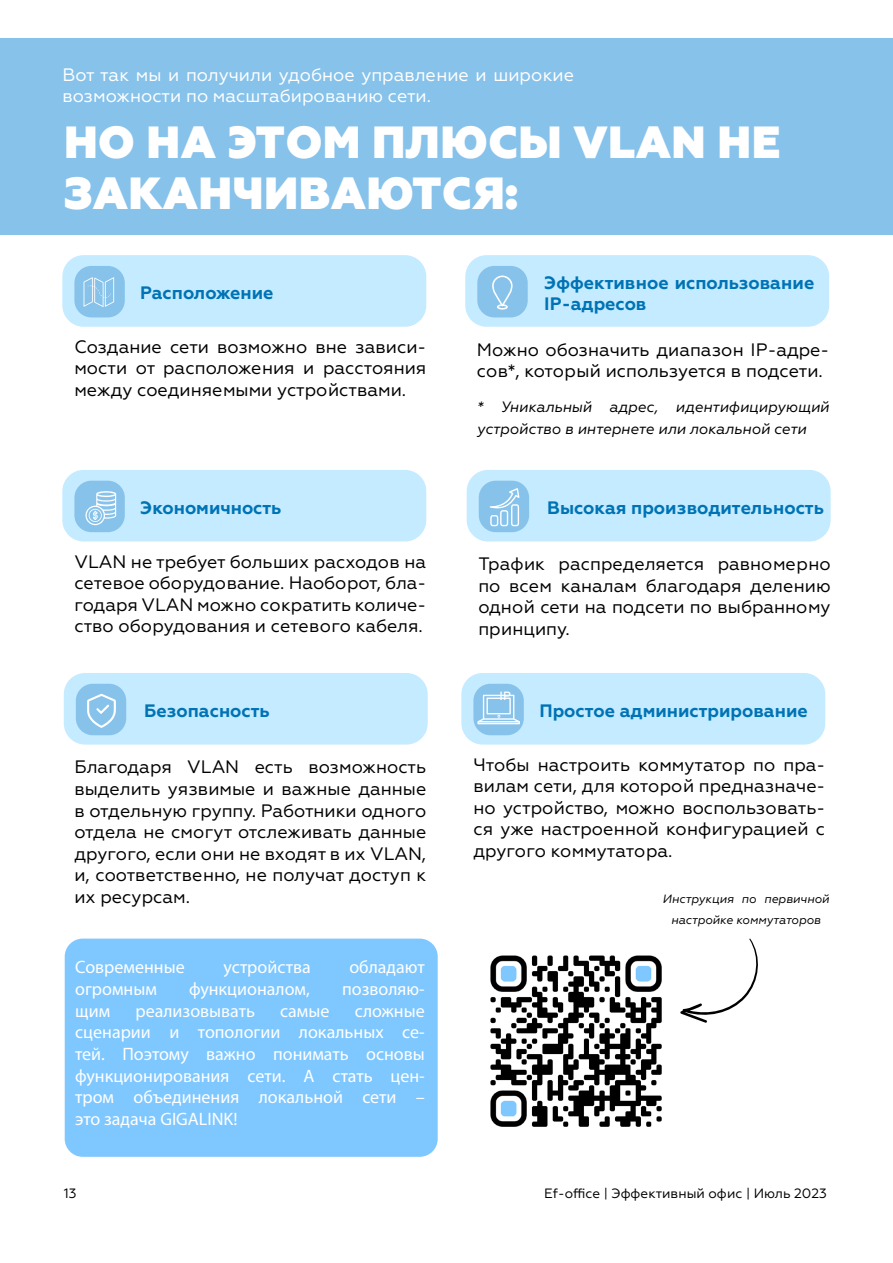
<style>
.page{position:relative;width:893px;height:1263px;background:#fff}
.page>*{position:absolute;margin:0;border:0;box-sizing:border-box;transform-origin:0 0}
.t1{font:800 45px/51px "Geometria";letter-spacing:.01em;color:#fff}
.t2{font:18px/21.6px "Geometria";color:#000;text-align:justify}
.t3{font:18px/21.6px "Myriad Pro";color:#fff;text-align:justify}
.t4{font:700 18px/21px "Geometria";color:#0073b5}
.t5{font:18px/21.6px "Geometria";color:#fff}
.t6{font:italic 15px/21.6px "Geometria";color:#000}
.t7{font:13.5px "Geometria";color:#000}
.t8{font:italic 12px/21.6px "Geometria";color:#000;text-align:center}
.t9{font:500 12px "Geometria";color:#fff}
</style>
<div class="page">
<div style="left:65px;top:938px;width:373px;height:219px;background:#7fc7ff;border-radius:18px"></div>
<div style="left:0;top:38px;width:893px;height:197px;background:#87c2eb"></div>
<div style="left:64px;top:673px;width:364px;height:71px;background:#c4ebff;border-radius:21px"></div>
<div style="left:76px;top:684px;width:50px;height:51px;background:#87c2eb;border-radius:17px"></div>
<svg style="left:87px;top:694px;width:29px;height:34px"></svg>
<div style="left:62px;top:255px;width:364px;height:72px;background:#c4ebff;border-radius:21px"></div>
<div style="left:74px;top:266px;width:51px;height:51px;background:#87c2eb;border-radius:17px"></div>
<div style="left:62px;top:470px;width:364px;height:71px;background:#c4ebff;border-radius:21px"></div>
<div style="left:74px;top:481px;width:51px;height:51px;background:#87c2eb;border-radius:17px"></div>
<svg style="left:85px;top:491px;width:31px;height:34px"></svg>
<div style="left:465px;top:255px;width:364px;height:72px;background:#c4ebff;border-radius:21px"></div>
<div style="left:477px;top:266px;width:51px;height:51px;background:#87c2eb;border-radius:17px"></div>
<svg style="left:492px;top:276px;width:21px;height:34px"></svg>
<div style="left:467px;top:470px;width:364px;height:71px;background:#c4ebff;border-radius:21px"></div>
<div style="left:479px;top:481px;width:50px;height:51px;background:#87c2eb;border-radius:17px"></div>
<svg style="left:490px;top:488px;width:29px;height:38px"></svg>
<div style="left:461px;top:673px;width:364px;height:71px;background:#c4ebff;border-radius:21px"></div>
<div style="left:473px;top:684px;width:51px;height:51px;background:#87c2eb;border-radius:17px"></div>
<svg style="left:477px;top:695px;width:43px;height:29px"></svg>
<img style="left:490px;top:955px;width:172px;height:172px">
<svg style="left:84px;top:277px;width:30px;height:30px"></svg>
<svg style="left:680px;top:938px;width:78px;height:85px"></svg>
<p class="t5" style="left:62px;top:64px;width:513px">Вот так мы и получили удобное управление и широкие возможности по масштабированию сети.</p>
<p class="t1" style="left:64px;top:118px;width:718px">НО НА ЭТОМ ПЛЮСЫ VLAN НЕ<br>ЗАКАНЧИВАЮТСЯ:</p>
<p class="t4" style="left:140px;top:282px;width:135px">Расположение</p>
<p class="t2" style="left:74px;top:336px;width:353px">Создание сети возможно вне зависи&shy;мости от расположения и расстояния между соединяемыми устройствами.</p>
<p class="t4" style="left:140px;top:497px;width:143px">Экономичность</p>
<p class="t2" style="left:74px;top:550px;width:353px">VLAN не требует больших расходов на сетевое оборудование. Наоборот, бла&shy;годаря VLAN можно сократить количе&shy;ство оборудования и сетевого кабеля.</p>
<p class="t4" style="left:144px;top:700px;width:127px">Безопасность</p>
<p class="t2" style="left:74px;top:756px;width:353px">Благодаря VLAN есть возможность выделить уязвимые и важные данные в отдельную группу. Работники одного отдела не смогут отслеживать данные другого, если они не входят в их VLAN, и, соответственно, не получат доступ к их ресурсам.</p>
<p class="t3" style="left:75px;top:956px;width:111px">Современные</p>
<p class="t3" style="left:223px;top:956px;width:89px">устройства</p>
<p class="t3" style="left:349px;top:956px;width:77px">обладают</p>
<p class="t3" style="left:75px;top:978px;width:83px">огромным</p>
<p class="t3" style="left:189px;top:978px;width:122px">функционалом,</p>
<p class="t3" style="left:342px;top:978px;width:84px">позволяю-</p>
<p class="t3" style="left:75px;top:999px;width:36px">щим</p>
<p class="t3" style="left:135px;top:999px;width:121px">реализовывать</p>
<p class="t3" style="left:280px;top:999px;width:51px">самые</p>
<p class="t3" style="left:75px;top:999px;width:351px;text-indent:279px">сложные сценарии и топологии локальных се&shy;тей. Поэтому важно понимать основы функционирования сети. А стать цен&shy;тром объединения локальной сети – это задача GIGALINK!</p>
<p class="t4" style="left:544px;top:273px;width:272px">Эффективное использование<br>IP-адресов</p>
<p class="t2" style="left:477px;top:338px;width:354px">Можно обозначить диапазон IP-адре&shy;сов*, который используется в подсети.</p>
<p class="t6" style="left:477px;top:396px;width:354px">* Уникальный адрес, идентифицирующий устройство в интернете или локальной сети</p>
<p class="t4" style="left:547px;top:497px;width:278px">Высокая производительность</p>
<p class="t2" style="left:478px;top:553px;width:354px">Трафик распределяется равномерно по всем каналам благодаря делению одной сети на подсети по выбранному принципу.</p>
<p class="t9" style="left:500px;top:689px;width:13px">IP</p>
<p class="t4" style="left:539px;top:700px;width:270px">Простое администрирование</p>
<p class="t2" style="left:473px;top:754px;width:353px">Чтобы настроить коммутатор по пра&shy;вилам сети, для которой предназначе&shy;но устройство, можно воспользовать&shy;ся уже настроенной конфигурацией с другого коммутатора.</p>
<p class="t8" style="left:663px;top:888px;width:168px">Инструкция по первичной настройке коммутаторов</p>
<p class="t7" style="left:64px;top:1185px;width:14px">13</p>
<p class="t7" style="left:544px;top:1185px;width:284px">Ef-office | Эффективный офис | Июль 2023</p>
</div>
